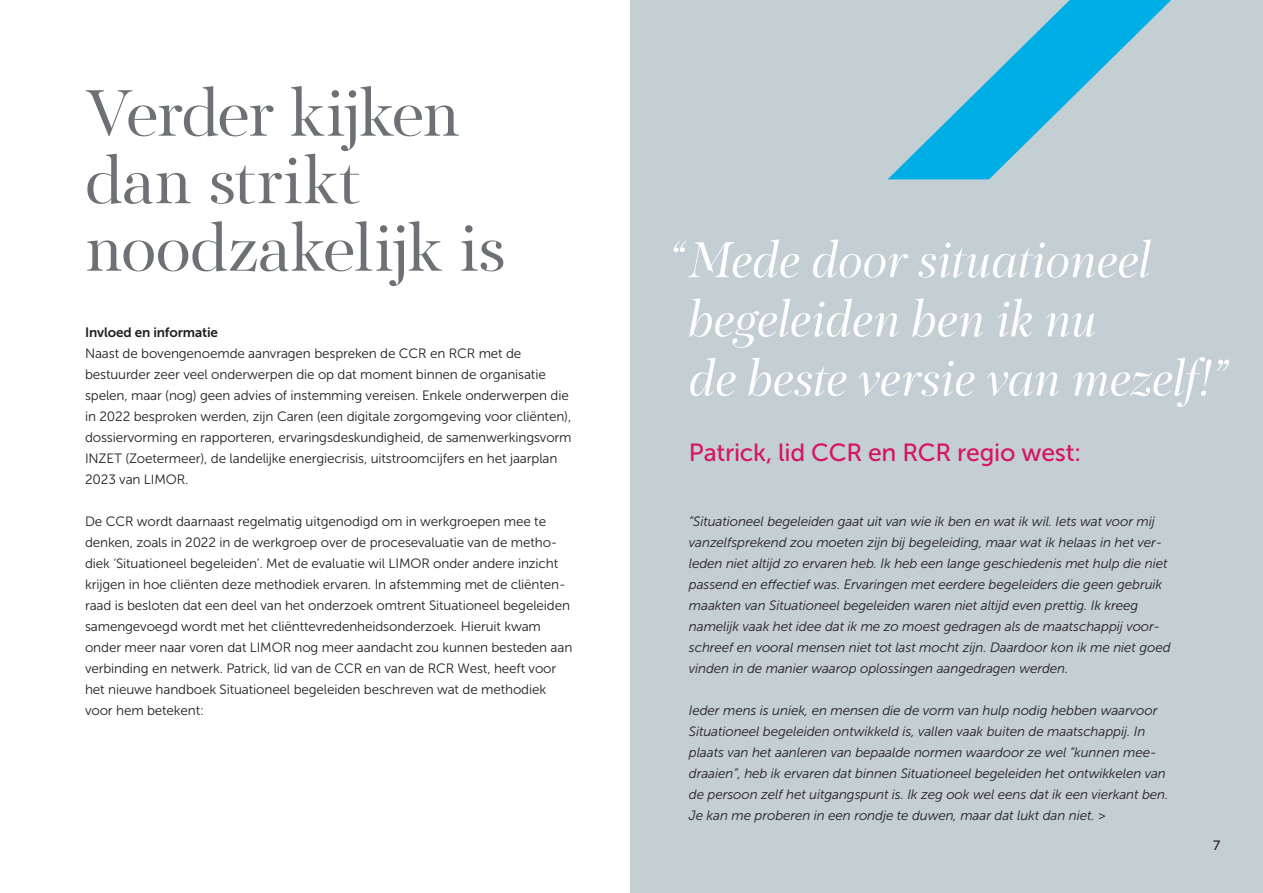
<style>
.page{position:relative;width:1263px;height:893px;background:#fff}
.page>*{position:absolute;margin:0;border:0;box-sizing:border-box;transform-origin:0 0}
.t1{font:67.5px/67.5px "PF Regal Display Pro";letter-spacing:-.015em;color:#6d7175}
.t2{font:italic 51.75px/59.2px "PF Regal Display Pro";letter-spacing:-.005em;color:#fff}
.t3{font:24.75px "Museo Sans 500";letter-spacing:-.01em;color:#d71466}
.t4{font:13.5px/21px "Museo Sans 300";letter-spacing:-.01em;color:#231f20}
.t5{font:italic 13.5px/21px "Museo Sans 300";letter-spacing:-.01em;color:#231f20}
.t6{font:13.5px "Museo Sans 700";letter-spacing:-.01em;color:#231f20}
.t7{font:13.5px "Museo Sans 500";color:#231f20}
</style>
<div class="page">
<div style="left:631px;top:0;width:632px;height:893px;background:#c4cfd4"></div>
<svg style="left:888px;top:0;width:283px;height:179px"></svg>
<h1 class="t1" style="left:85px;top:80px;width:422px">Verder kijken dan strikt noodzakelijk is</h1>
<h2 class="t2" style="left:688px;top:231px;width:541px;text-indent:-20px">“Mede door situationeel begeleiden ben ik nu<br>de beste versie van mezelf!”</h2>
<p class="t6" style="left:85px;top:325px;width:135px">Invloed en informatie</p>
<p class="t4" style="left:85px;top:343px;width:488px">Naast de bovengenoemde aanvragen bespreken de CCR en RCR met de bestuurder zeer veel onderwerpen die op dat moment binnen de organisatie spelen, maar (nog) geen advies of instemming vereisen. Enkele onderwerpen die in 2022 besproken werden, zijn Caren (een digitale zorgomgeving voor cliënten), dossiervorming en rapporteren, ervaringsdeskundigheid, de samenwerkingsvorm INZET (Zoetermeer), de landelijke energiecrisis, uitstroomcijfers en het jaarplan 2023 van LIMOR.</p>
<p class="t4" style="left:85px;top:511px;width:489px">De CCR wordt daarnaast regelmatig uitgenodigd om in werkgroepen mee te denken, zoals in 2022 in de werkgroep over de procesevaluatie van de metho&shy;diek ‘Situationeel begeleiden’. Met de evaluatie wil LIMOR onder andere inzicht krijgen in hoe cliënten deze methodiek ervaren. In afstemming met de cliënten&shy;raad is besloten dat een deel van het onderzoek omtrent Situationeel begeleiden samengevoegd wordt met het cliënttevredenheidsonderzoek. Hieruit kwam onder meer naar voren dat LIMOR nog meer aandacht zou kunnen besteden aan verbinding en netwerk. Patrick, lid van de CCR en van de RCR West, heeft voor het nieuwe handboek Situationeel begeleiden beschreven wat de methodiek voor hem betekent:</p>
<p class="t5" style="left:689px;top:511px;width:483px">“Situationeel begeleiden gaat uit van wie ik ben en wat ik wil. Iets wat voor mij vanzelfsprekend zou moeten zijn bij begeleiding, maar wat ik helaas in het ver&shy;leden niet altijd zo ervaren heb. Ik heb een lange geschiedenis met hulp die niet passend en effectief was. Ervaringen met eerdere begeleiders die geen gebruik maakten van Situationeel begeleiden waren niet altijd even prettig. Ik kreeg namelijk vaak het idee dat ik me zo moest gedragen als de maatschappij voor&shy;schreef en vooral mensen niet tot last mocht zijn. Daardoor kon ik me niet goed vinden in de manier waarop oplossingen aangedragen werden.</p>
<h3 class="t3" style="left:689px;top:439px;width:394px">Patrick, lid CCR en RCR regio west:</h3>
<p class="t5" style="left:689px;top:700px;width:481px">Ieder mens is uniek, en mensen die de vorm van hulp nodig hebben waarvoor Situationeel begeleiden ontwikkeld is, vallen vaak buiten de maatschappij. In plaats van het aanleren van bepaalde normen waardoor ze wel “kunnen mee&shy;draaien”, heb ik ervaren dat binnen Situationeel begeleiden het ontwikkelen van de persoon zelf het uitgangspunt is. Ik zeg ook wel eens dat ik een vierkant ben.<br>Je kan me proberen in een rondje te duwen, maar dat lukt dan niet. &gt;</p>
<p class="t7" style="left:1213px;top:838px;width:9px">7</p>
</div>
